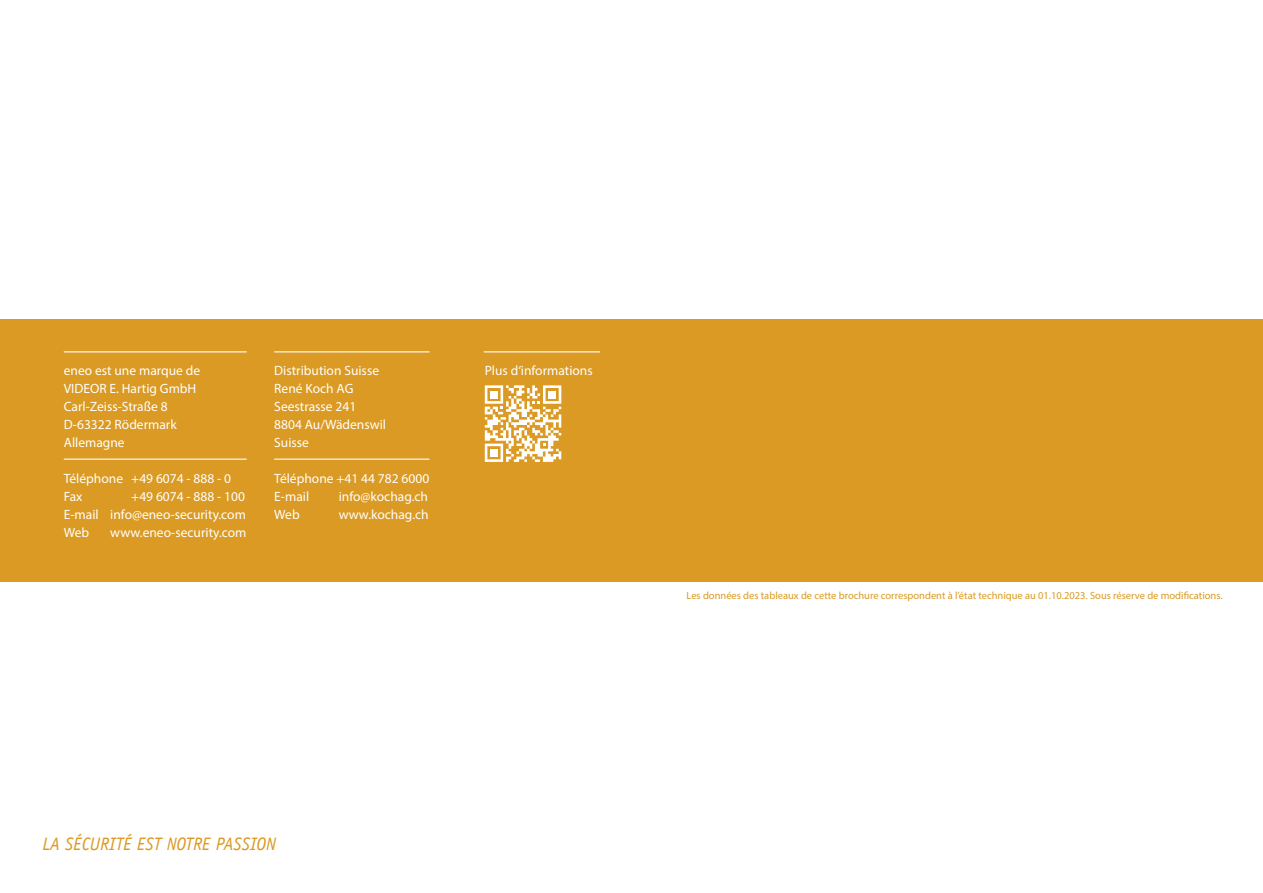
<style>
.page{position:relative;width:1263px;height:893px;background:#fff}
.page>*{position:absolute;margin:0;border:0;box-sizing:border-box;transform-origin:0 0}
.t1{font:italic 18px "Officina Sans LT";color:#da9a23}
.t2{font:13.5px/18px "Myriad Pro";color:#fff}
.t3{font:10.5px "Myriad Pro";color:#da9a23}
</style>
<div class="page">
<div style="left:0;top:319px;width:1263px;height:262px;background:#da9a23"></div>
<hr style="left:64px;top:351px;width:183px;height:1px;background:#fff">
<hr style="left:64px;top:459px;width:183px;height:1px;background:#fff">
<hr style="left:274px;top:351px;width:155px;height:1px;background:#fff">
<hr style="left:274px;top:459px;width:155px;height:1px;background:#fff">
<hr style="left:484px;top:351px;width:116px;height:1px;background:#fff">
<svg style="left:485px;top:385px;width:76px;height:77px"></svg>
<p class="t2" style="left:64px;top:361px;width:138px">eneo est une marque de<br>VIDEOR E. Hartig GmbH<br>Carl-Zeiss-Straße 8<br>D-63322 Rödermark<br>Allemagne</p>
<p class="t2" style="left:64px;top:469px;width:169px">Téléphone +49 6074 - 888 - 0<br>Fax</p>
<p class="t2" style="left:64px;top:487px;width:184px;text-align:justify;text-indent:68px">+49 6074 - 888 - 100<br>E-mail info@eneo-security.com Web</p>
<p class="t2" style="left:110px;top:523px;width:138px">www.eneo-security.com</p>
<p class="t2" style="left:274px;top:361px;width:113px">Distribution Suisse<br>René Koch AG<br>Seestrasse 241<br>8804 Au/Wädenswil<br>Suisse</p>
<p class="t2" style="left:274px;top:469px;width:156px">Téléphone +41 44 782 6000<br>E-mail</p>
<p class="t2" style="left:339px;top:487px;width:91px">info@kochag.ch</p>
<p class="t2" style="left:274px;top:505px;width:27px">Web</p>
<p class="t2" style="left:339px;top:505px;width:91px">www.kochag.ch</p>
<p class="t2" style="left:485px;top:361px;width:109px">Plus d‘informations</p>
<h1 class="t1" style="left:43px;top:833px;width:235px">LA SÉCURITÉ EST NOTRE PASSION</h1>
<p class="t3" style="left:686px;top:589px;width:537px">Les données des tableaux de cette brochure correspondent à l’état technique au 01.10.2023. Sous réserve de modifications.</p>
</div>
